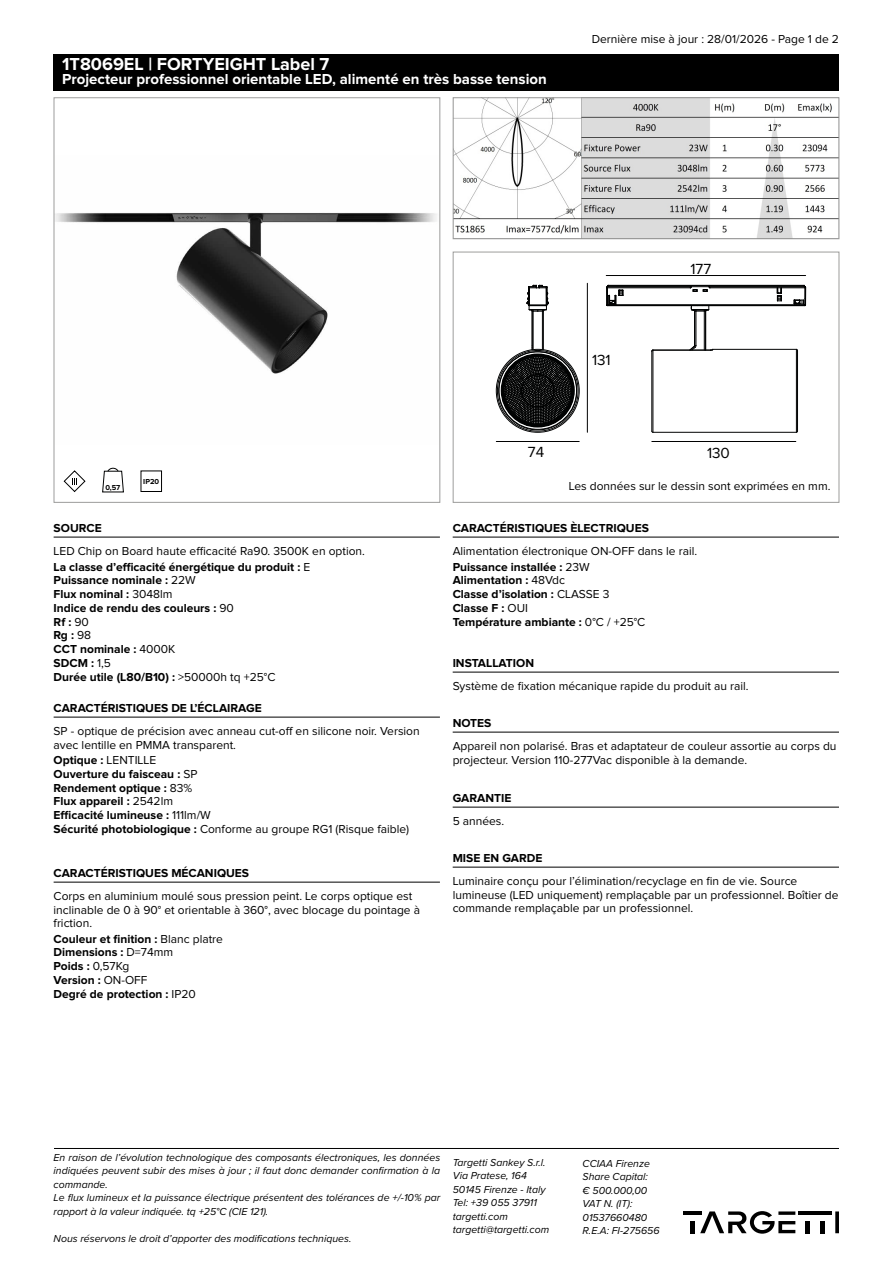
<style>
.page{position:relative;width:893px;height:1263px;background:#fff}
.page>*{position:absolute;margin:0;border:0;box-sizing:border-box;transform-origin:0 0}
.t1{font:700 18px "Proxima Nova";color:#fff}
.t2{font:15.15px "Proxima Nova";color:#000}
.t3{font:700 15px "Proxima Nova";color:#fff}
.t4{font:12px/13.5px "Proxima Nova";color:#000}
.t5{font:700 12px/13.8px "Proxima Nova";color:#000}
.t6{font:italic 10.5px/13.5px "Proxima Nova";color:#000}
.t7{font:700 7.5px "Proxima Nova";color:#000}
.s1{font-weight:700}
.s2{font-weight:400}
</style>
<div class="page">
<svg style="left:835px;top:1211px;width:4px;height:22px"></svg>
<svg style="left:700px;top:1211px;width:95px;height:23px"></svg>
<hr style="left:806px;top:1221px;width:4px;height:12px;background:#000">
<hr style="left:798px;top:1211px;width:34px;height:4px;background:#000">
<hr style="left:821px;top:1221px;width:4px;height:12px;background:#000">
<hr style="left:683px;top:1211px;width:19px;height:4px;background:#000">
<hr style="left:690px;top:1221px;width:4px;height:12px;background:#000">
<hr style="left:54px;top:1148px;width:785px;height:1px;background:#000">
<img style="left:56px;top:212px;width:381px;height:162px">
<div style="left:54px;top:97px;width:386px;height:406px;border:1px solid #9d9d9c"></div>
<img style="left:455px;top:99px;width:382px;height:138px">
<div style="left:453px;top:97px;width:386px;height:142px;border:1px solid #9d9d9c"></div>
<div style="left:453px;top:252px;width:386px;height:251px;border:1px solid #9d9d9c"></div>
<hr style="left:496px;top:441px;width:83px;height:1px;background:#000">
<hr style="left:652px;top:441px;width:144px;height:1px;background:#000">
<hr style="left:587px;top:283px;width:1px;height:149px;background:#000">
<hr style="left:606px;top:275px;width:200px;height:1px;background:#000">
<hr style="left:797px;top:350px;width:1px;height:81px;background:#010202">
<hr style="left:796px;top:349px;width:1px;height:83px;background:#010202">
<hr style="left:651px;top:351px;width:1px;height:80px;background:#010202">
<hr style="left:653px;top:350px;width:1px;height:82px;background:#010202">
<hr style="left:713px;top:349px;width:83px;height:1px;background:#010202">
<hr style="left:653px;top:432px;width:143px;height:1px;background:#010202">
<hr style="left:653px;top:350px;width:57px;height:1px;background:#010202">
<hr style="left:704px;top:311px;width:1px;height:39px;background:#010202">
<hr style="left:696px;top:311px;width:1px;height:35px;background:#010202">
<hr style="left:705px;top:311px;width:1px;height:39px;background:#010202">
<hr style="left:694px;top:311px;width:1px;height:34px;background:#010202">
<svg style="left:689px;top:345px;width:8px;height:6px"></svg>
<hr style="left:542px;top:311px;width:1px;height:39px;background:#010202">
<hr style="left:532px;top:311px;width:1px;height:39px;background:#010202">
<hr style="left:543px;top:311px;width:1px;height:39px;background:#010202">
<hr style="left:533px;top:311px;width:1px;height:39px;background:#010202">
<hr style="left:608px;top:285px;width:196px;height:1px;background:#010202">
<hr style="left:710px;top:287px;width:95px;height:1px;background:#010202">
<hr style="left:607px;top:286px;width:84px;height:1px;background:#010202">
<hr style="left:709px;top:286px;width:96px;height:1px;background:#010202">
<hr style="left:607px;top:287px;width:83px;height:1px;background:#010202">
<hr style="left:607px;top:305px;width:198px;height:1px;background:#010202">
<svg style="left:690px;top:286px;width:21px;height:6px"></svg>
<svg style="left:777px;top:288px;width:5px;height:13px"></svg>
<svg style="left:606px;top:285px;width:18px;height:22px"></svg>
<svg style="left:793px;top:285px;width:13px;height:22px"></svg>
<svg style="left:526px;top:284px;width:23px;height:28px"></svg>
<svg style="left:690px;top:306px;width:20px;height:6px"></svg>
<div style="left:499px;top:351px;width:78px;height:79px;border:1px solid #010202;border-radius:50%"></div>
<svg style="left:504px;top:357px;width:67px;height:67px;background:#212121"></svg>
<svg style="left:64px;top:470px;width:22px;height:22px"></svg>
<svg style="left:102px;top:468px;width:22px;height:24px"></svg>
<div style="left:141px;top:471px;width:21px;height:21px;border:1px solid #000"></div>
<div style="left:54px;top:54px;width:785px;height:36px;background:#000"></div>
<hr style="left:54px;top:537px;width:386px;height:1px;background:#000">
<hr style="left:54px;top:717px;width:386px;height:1px;background:#000">
<hr style="left:54px;top:882px;width:386px;height:1px;background:#000">
<hr style="left:453px;top:537px;width:386px;height:1px;background:#000">
<hr style="left:453px;top:672px;width:386px;height:1px;background:#000">
<hr style="left:453px;top:732px;width:386px;height:1px;background:#000">
<hr style="left:453px;top:807px;width:386px;height:1px;background:#000">
<hr style="left:453px;top:867px;width:386px;height:1px;background:#000">
<h1 class="t1" style="left:62px;top:55px;width:269px">1T8069EL | FORTYEIGHT Label 7</h1>
<p class="t3" style="left:62px;top:72px;width:486px">Projecteur professionnel orientable LED, alimenté en très basse tension</p>
<p class="t4" style="left:592px;top:32px;width:249px">Dernière mise à jour : 28/01/2026 - Page 1 de 2</p>
<p class="t7" style="left:105px;top:484px;width:16px">0,57</p>
<p class="t7" style="left:143px;top:478px;width:17px">IP20</p>
<p class="t2" style="left:592px;top:351px;width:20px">131</p>
<p class="t2" style="left:690px;top:260px;width:22px">177</p>
<p class="t2" style="left:528px;top:443px;width:18px">74</p>
<p class="t2" style="left:707px;top:444px;width:24px">130</p>
<p class="t4" style="left:569px;top:480px;width:263px">Les données sur le dessin sont exprimées en mm.</p>
<p class="t5" style="left:54px;top:522px;width:50px">SOURCE</p>
<p class="t4" style="left:54px;top:544px;width:313px;line-height:15.5px">LED Chip on Board haute efficacité Ra90. 3500K en option.<br><span class="s1">La classe d’efficacité énergétique du produit :</span> E</p>
<p class="t5" style="left:54px;top:574px;width:223px">Puissance nominale : <span class="s2">22W<br></span>Flux nominal : <span class="s2">3048lm<br></span>Indice de rendu des couleurs : <span class="s2">90<br></span>Rf : <span class="s2">90<br></span>Rg : <span class="s2">98<br></span>CCT nominale : <span class="s2">4000K<br></span>SDCM : <span class="s2">1,5<br></span>Durée utile (L80/B10) : <span class="s2">&gt;50000h tq +25°C</span></p>
<p class="t5" style="left:54px;top:702px;width:210px">CARACTÉRISTIQUES DE L’ÉCLAIRAGE</p>
<p class="t4" style="left:54px;top:725px;width:368px">SP - optique de précision avec anneau cut-off en silicone noir. Version avec lentille en PMMA transparent.</p>
<p class="t5" style="left:54px;top:754px;width:357px">Optique : <span class="s2">LENTILLE<br></span>Ouverture du faisceau : <span class="s2">SP<br></span>Rendement optique : <span class="s2">83%<br></span>Flux appareil : <span class="s2">2542lm<br></span>Efficacité lumineuse : <span class="s2">111lm/W<br></span>Sécurité photobiologique : <span class="s2">Conforme au groupe RG1 (Risque faible)</span></p>
<p class="t5" style="left:54px;top:867px;width:197px">CARACTÉRISTIQUES MÉCANIQUES</p>
<p class="t4" style="left:54px;top:890px;width:368px">Corps en aluminium moulé sous pression peint. Le corps optique est inclinable de 0 à 90° et orientable à 360°, avec blocage du pointage à friction.</p>
<p class="t5" style="left:54px;top:932px;width:171px">Couleur et finition : <span class="s2">Blanc platre<br></span>Dimensions : <span class="s2">D=74mm<br></span>Poids : <span class="s2">0,57Kg<br></span>Version : <span class="s2">ON-OFF<br></span>Degré de protection : <span class="s2">IP20</span></p>
<p class="t5" style="left:453px;top:522px;width:198px">CARACTÉRISTIQUES ÈLECTRIQUES</p>
<p class="t4" style="left:453px;top:544px;width:246px;line-height:15.5px">Alimentation électronique ON-OFF dans le rail.<br><span class="s1">Puissance installée :</span> 23W</p>
<p class="t5" style="left:453px;top:574px;width:194px">Alimentation : <span class="s2">48Vdc<br></span>Classe d’isolation : <span class="s2">CLASSE 3<br></span>Classe F : <span class="s2">OUI<br></span>Température ambiante : <span class="s2">0°C / +25°C</span></p>
<p class="t5" style="left:453px;top:657px;width:83px">INSTALLATION</p>
<p class="t4" style="left:453px;top:680px;width:297px">Système de fixation mécanique rapide du produit au rail.</p>
<p class="t5" style="left:453px;top:717px;width:40px">NOTES</p>
<p class="t4" style="left:453px;top:740px;width:385px">Appareil non polarisé. Bras et adaptateur de couleur assortie au corps du projecteur. Version 110-277Vac disponible à la demande.</p>
<p class="t5" style="left:453px;top:792px;width:60px">GARANTIE</p>
<p class="t4" style="left:453px;top:815px;width:53px">5 années.</p>
<p class="t5" style="left:453px;top:852px;width:91px">MISE EN GARDE</p>
<p class="t4" style="left:453px;top:875px;width:387px">Luminaire conçu pour l’élimination/recyclage en fin de vie. Source lumineuse (LED uniquement) remplaçable par un professionnel. Boîtier de commande remplaçable par un professionnel.</p>
<p class="t6" style="left:54px;top:1150px;width:388px">En raison de l’évolution technologique des composants électroniques, les données indiquées peuvent subir des mises à jour ; il faut donc demander confirmation à la commande.<br>Le flux lumineux et la puissance électrique présentent des tolérances de +/-10% par rapport à la valeur indiquée. tq +25°C (CIE 121).</p>
<p class="t6" style="left:54px;top:1231px;width:299px">Nous réservons le droit d’apporter des modifications techniques.</p>
<p class="t6" style="left:453px;top:1155px;width:98px">Targetti Sankey S.r.l.<br>Via Pratese, 164<br>50145 Firenze - Italy<br>Tel: +39 055 37911 targetti.com targetti@targetti.com</p>
<p class="t6" style="left:583px;top:1156px;width:79px">CCIAA Firenze<br>Share Capital:<br>€ 500.000,00<br>VAT N. (IT):<br>01537660480<br>R.E.A: FI-275656</p>
</div>
